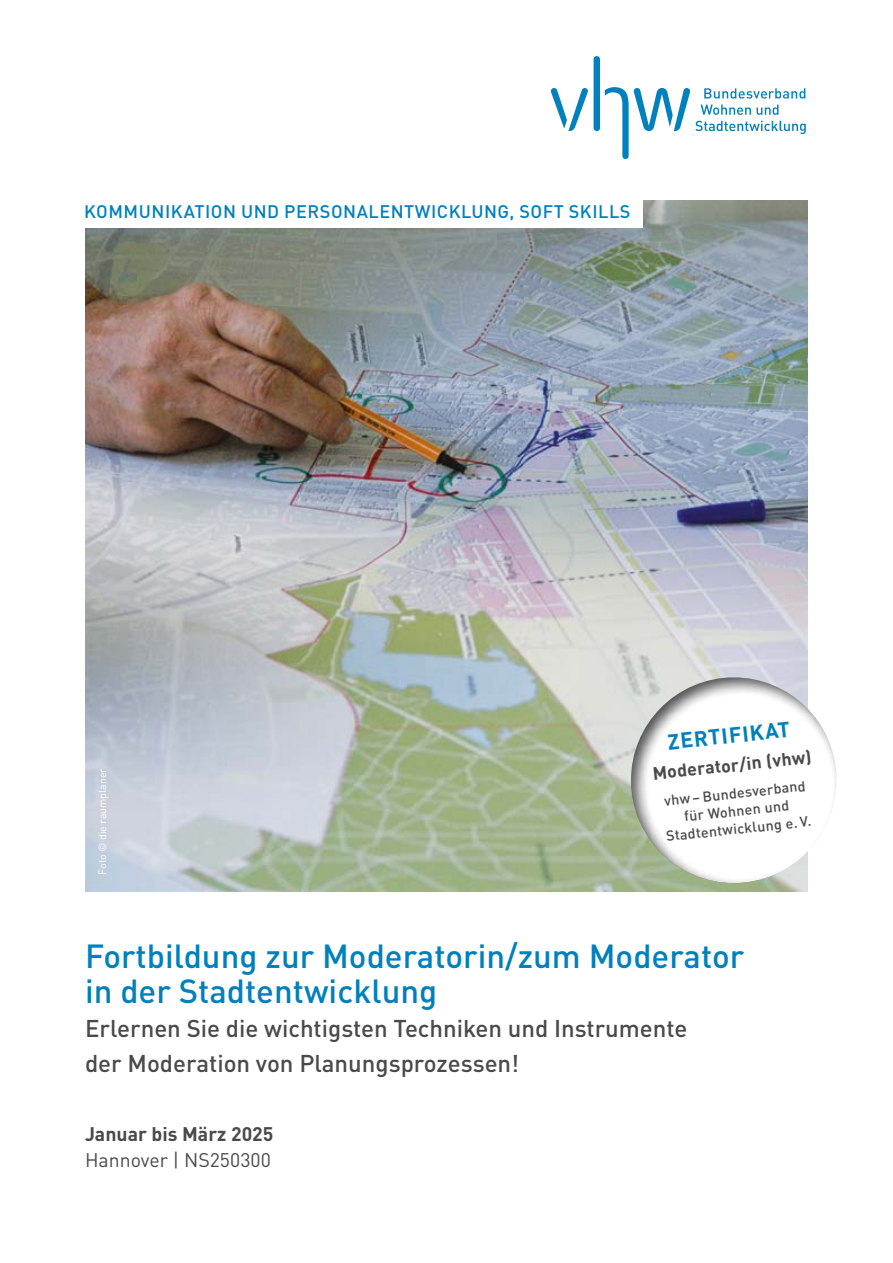
<style>
.page{position:relative;width:893px;height:1263px;background:#fff}
.page>*{position:absolute;margin:0;border:0;box-sizing:border-box;transform-origin:0 0}
.t1{font:500 33px/34.5px "DIN Pro";color:#0080bc}
.t2{font:500 24px/34.5px "DIN Pro";color:#4a4a49}
.t3{font:700 21.45px "DIN Pro";color:#0080bc}
.t4{font:700 19.5px "DIN Pro";color:#4a4a49}
.t5{font:19.5px "DIN Pro";color:#4a4a49}
.t6{font:500 18px "DIN Pro";letter-spacing:.03em;color:#0080bc}
.t7{font:700 17.85px "DIN Pro";color:#4a4a49}
.t8{font:500 14.25px/17.9px "DIN Pro";color:#4a4a49;text-align:center}
.t9{font:10.5px "DIN Pro";color:#fff}
</style>
<div class="page">
<img style="left:85px;top:201px;width:723px;height:691px">
<svg style="left:606px;top:656px;width:231px;height:236px"></svg>
<svg style="left:551px;top:56px;width:255px;height:103px"></svg>
<div style="left:78px;top:198px;width:564px;height:29px;background:#fff"></div>
<p class="t6" style="left:84px;top:197px;width:548px">KOMMUNIKATION UND PERSONALENTWICKLUNG, SOFT SKILLS</p>
<p class="t9" style="left:94px;top:875px;width:108px;rotate:-90deg">Foto © die raumplaner</p>
<p class="t3" style="left:666px;top:724px;width:124px;rotate:-6deg">ZERTIFIKAT</p>
<p class="t7" style="left:651px;top:759px;width:161px;rotate:-6deg">Moderator/in (vhw)</p>
<p class="t8" style="left:661px;top:790px;width:147px;rotate:-6deg">vhw – Bundesverband für Wohnen und<br>Stadtentwicklung e. V.</p>
<h1 class="t1" style="left:85px;top:935px;width:661px">Fortbildung zur Moderatorin/zum Moderator in der Stadtentwicklung</h1>
<p class="t2" style="left:85px;top:1009px;width:604px">Erlernen Sie die wichtigsten Techniken und Instrumente der Moderation von Planungsprozessen!</p>
<p class="t4" style="left:85px;top:1117px;width:190px">Januar bis März 2025</p>
<p class="t5" style="left:85px;top:1144px;width:187px">Hannover | NS250300</p>
</div>
